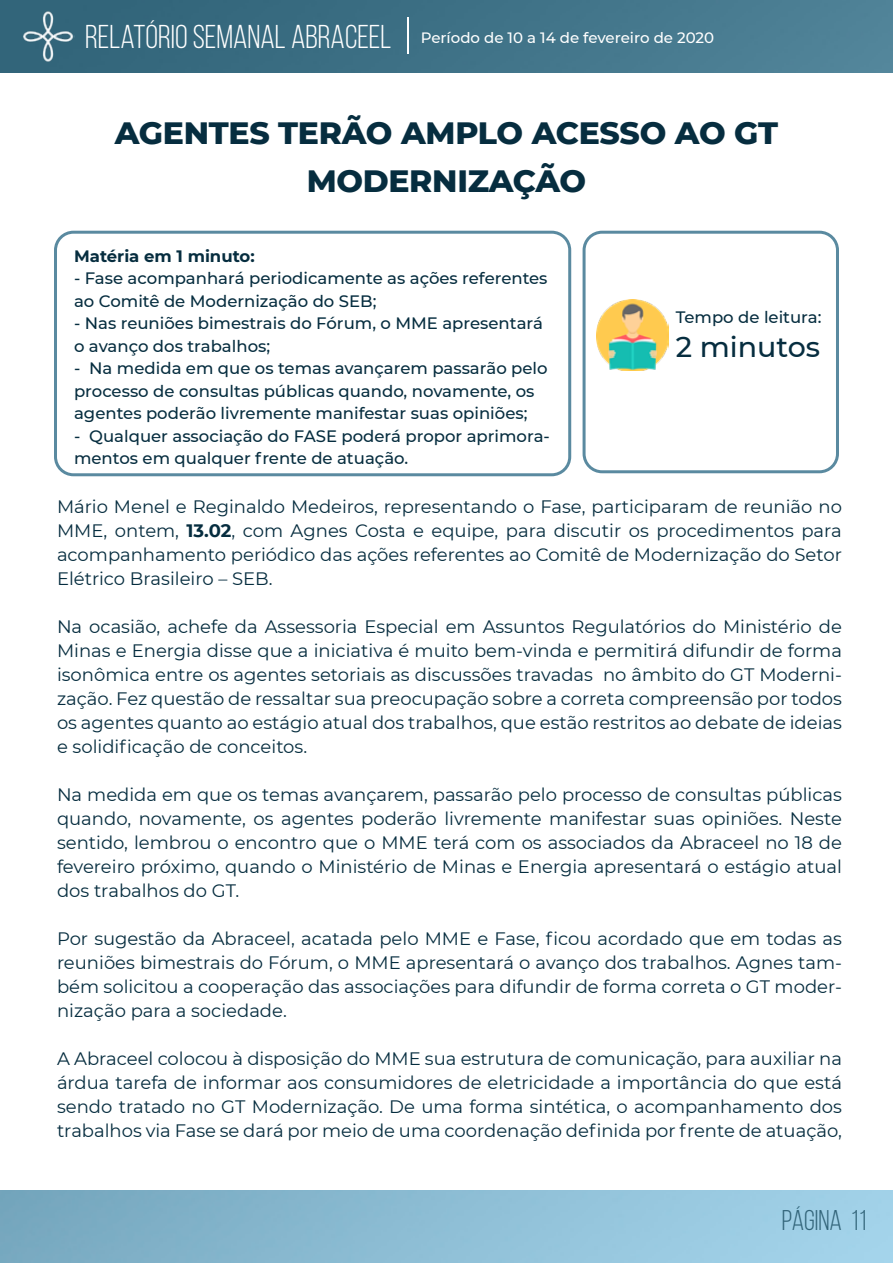
<style>
.page{position:relative;width:893px;height:1263px;background:#fff}
.page>*{position:absolute;margin:0;border:0;box-sizing:border-box;transform-origin:0 0}
.t1{font:33px "Bebas Neue";color:#fff}
.t2{font:800 31.5px/48px "Montserrat";letter-spacing:-.01em;color:#062d3f;text-align:center}
.t3{font:500 28.5px "Montserrat";color:#062d3f}
.t4{font:28.5px "Bebas Neue";color:#326479}
.t5{font:18px/24px "Montserrat";color:#062d3f;text-align:justify}
.t6{font:500 16.5px/22.5px "Montserrat";color:#062d3f}
.t7{font:700 16.5px "Montserrat";color:#062d3f}
.t8{font:500 15px "Montserrat";color:#fff}
.s1{font-weight:700}
</style>
<div class="page">
<img style="left:0;top:0;width:893px;height:72px">
<img style="left:21px;top:10px;width:53px;height:52px">
<hr style="left:407px;top:17px;width:2px;height:37px;background:#fff">
<div style="left:54px;top:231px;width:517px;height:245px;border:3px solid #5a8aa0;border-radius:18px"></div>
<div style="left:583px;top:231px;width:256px;height:242px;border:3px solid #5a8aa0;border-radius:18px"></div>
<img style="left:596px;top:299px;width:72px;height:71px">
<h1 class="t1" style="left:85px;top:19px;width:308px">RELATÓRIO SEMANAL ABRACEEL</h1>
<p class="t8" style="left:421px;top:27px;width:295px">Período de 10 a 14 de fevereiro de 2020</p>
<h2 class="t2" style="left:115px;top:107px;width:665px">AGENTES TERÃO AMPLO ACESSO AO GT<br>MODERNIZAÇÃO</h2>
<p class="t7" style="left:74px;top:244px;width:182px">Matéria em 1 minuto:</p>
<p class="t6" style="left:74px;top:266px;width:475px">- Fase acompanhará periodicamente as ações referentes ao Comitê de Modernização do SEB;</p>
<p class="t6" style="left:74px;top:311px;width:470px">- Nas reuniões bimestrais do Fórum, o MME apresentará o avanço dos trabalhos;</p>
<p class="t6" style="left:74px;top:356px;width:475px">- Na medida em que os temas avançarem passarão pelo processo de consultas públicas quando, novamente, os agentes poderão livremente manifestar suas opiniões;</p>
<p class="t6" style="left:74px;top:424px;width:477px">- Qualquer associação do FASE poderá propor aprimora&shy;mentos em qualquer frente de atuação.</p>
<p class="t6" style="left:676px;top:305px;width:147px">Tempo de leitura:</p>
<h3 class="t3" style="left:676px;top:327px;width:146px">2 minutos</h3>
<p class="t5" style="left:57px;top:494px;width:786px">Mário Menel e Reginaldo Medeiros, representando o Fase, participaram de reunião no MME, ontem, <span class="s1">13.02</span>, com Agnes Costa e equipe, para discutir os procedimentos para acompanhamento periódico das ações referentes ao Comitê de Modernização do Setor Elétrico Brasileiro – SEB.</p>
<p class="t5" style="left:57px;top:614px;width:786px">Na ocasião, achefe da Assessoria Especial em Assuntos Regulatórios do Ministério de Minas e Energia disse que a iniciativa é muito bem-vinda e permitirá difundir de forma isonômica entre os agentes setoriais as discussões travadas no âmbito do GT Moderni&shy;zação. Fez questão de ressaltar sua preocupação sobre a correta compreensão por todos os agentes quanto ao estágio atual dos trabalhos, que estão restritos ao debate de ideias e solidificação de conceitos.</p>
<p class="t5" style="left:57px;top:782px;width:786px">Na medida em que os temas avançarem, passarão pelo processo de consultas públicas quando, novamente, os agentes poderão livremente manifestar suas opiniões. Neste sentido, lembrou o encontro que o MME terá com os associados da Abraceel no 18 de fevereiro próximo, quando o Ministério de Minas e Energia apresentará o estágio atual dos trabalhos do GT.</p>
<p class="t5" style="left:57px;top:926px;width:786px">Por sugestão da Abraceel, acatada pelo MME e Fase, ficou acordado que em todas as reuniões bimestrais do Fórum, o MME apresentará o avanço dos trabalhos. Agnes tam&shy;bém solicitou a cooperação das associações para difundir de forma correta o GT moder&shy;nização para a sociedade.</p>
<p class="t5" style="left:57px;top:1046px;width:786px">A Abraceel colocou à disposição do MME sua estrutura de comunicação, para auxiliar na árdua tarefa de informar aos consumidores de eletricidade a importância do que está sendo tratado no GT Modernização. De uma forma sintética, o acompanhamento dos trabalhos via Fase se dará por meio de uma coordenação definida por frente de atuação,</p>
<h3 class="t4" style="left:782px;top:1205px;width:87px">PÁGINA 11</h3>
</div>
